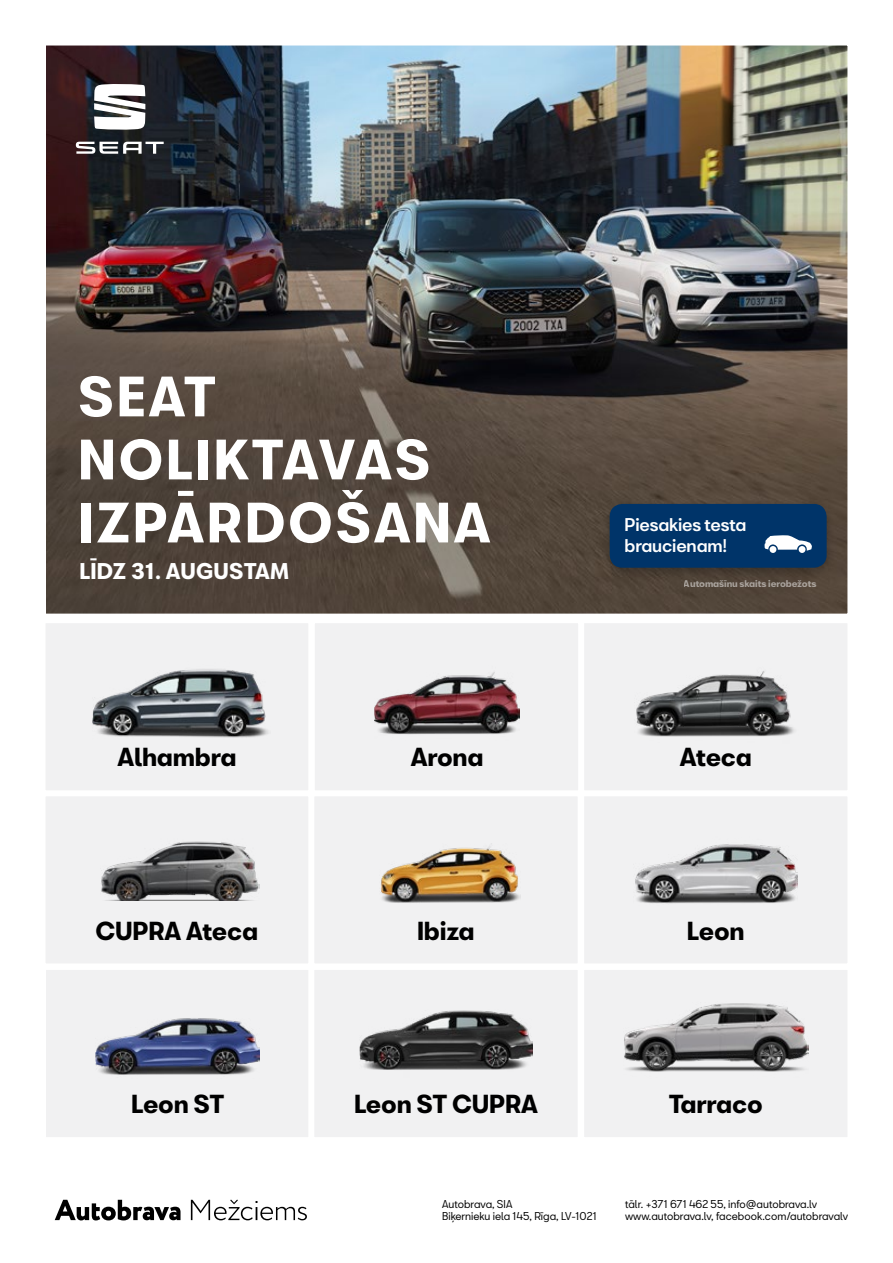
<style>
.page{position:relative;width:893px;height:1263px;background:#fff}
.page>*{position:absolute;margin:0;border:0;box-sizing:border-box;transform-origin:0 0}
.t1{font:52.35px/63px "Seat Bcn Print Bold";letter-spacing:.05em;color:#fff}
.t2{font:24px "Seat Bcn Print Bold";letter-spacing:-.01em;color:#000}
.t3{font:21px "Seat Bcn Print Bold";letter-spacing:.01em;color:#fff}
.t4{font:16.95px/20.4px "Seat Bcn Print Medium";letter-spacing:-.01em;color:#fff}
.t5{font:10.5px/12px "Seat Bcn Print Regular";color:#000}
.t6{font:9px "Seat Bcn Print Bold";letter-spacing:-.01em;color:#fff}
</style>
<div class="page">
<div style="left:43px;top:620px;width:268px;height:173px;background:#f1f1f2;border:3px solid #fff"></div>
<img style="left:92px;top:669px;width:176px;height:69px">
<div style="left:581px;top:620px;width:269px;height:173px;background:#f1f1f2;border:3px solid #fff"></div>
<img style="left:636px;top:671px;width:158px;height:66px">
<div style="left:312px;top:620px;width:269px;height:173px;background:#f1f1f2;border:3px solid #fff"></div>
<img style="left:375px;top:672px;width:144px;height:63px">
<div style="left:43px;top:793px;width:268px;height:173px;background:#f1f1f2;border:3px solid #fff"></div>
<img style="left:101px;top:841px;width:159px;height:60px">
<div style="left:581px;top:793px;width:269px;height:173px;background:#f1f1f2;border:3px solid #fff"></div>
<img style="left:635px;top:844px;width:163px;height:60px">
<div style="left:43px;top:967px;width:268px;height:173px;background:#f1f1f2;border:3px solid #fff"></div>
<img style="left:96px;top:1018px;width:164px;height:57px">
<div style="left:311px;top:793px;width:270px;height:173px;background:#f1f1f2;border:3px solid #fff"></div>
<img style="left:381px;top:843px;width:140px;height:60px">
<div style="left:311px;top:967px;width:270px;height:173px;background:#f1f1f2;border:3px solid #fff"></div>
<img style="left:360px;top:1010px;width:172px;height:60px">
<div style="left:581px;top:967px;width:269px;height:173px;background:#f1f1f2;border:3px solid #fff"></div>
<img style="left:624px;top:1003px;width:184px;height:69px">
<img style="left:47px;top:47px;width:799px;height:566px">
<div style="left:40px;top:40px;width:813px;height:580px;border:6px solid #fff"></div>
<svg style="left:76px;top:84px;width:88px;height:70px"></svg>
<svg style="left:55px;top:1200px;width:126px;height:20px"></svg>
<svg style="left:191px;top:1199px;width:116px;height:21px"></svg>
<div style="left:602px;top:500px;width:233px;height:80px;background:#000;opacity:.25"></div>
<div style="left:610px;top:504px;width:217px;height:64px;background:#003469;border-radius:13px"></div>
<svg style="left:764px;top:535px;width:48px;height:18px"></svg>
<h1 class="t1" style="left:78px;top:367px;width:414px">SEAT<br>NOLIKTAVAS<br>IZPĀRDOŠANA</h1>
<h3 class="t3" style="left:79px;top:560px;width:211px">LĪDZ 31. AUGUSTAM</h3>
<h3 class="t4" style="left:625px;top:515px;width:123px">Piesakies testa braucienam!</h3>
<p class="t6" style="left:684px;top:578px;width:134px">Automašīnu skaits ierobežots</p>
<h2 class="t2" style="left:118px;top:744px;width:121px">Alhambra</h2>
<h2 class="t2" style="left:411px;top:744px;width:74px">Arona</h2>
<h2 class="t2" style="left:680px;top:744px;width:74px">Ateca</h2>
<h2 class="t2" style="left:417px;top:917px;width:59px">Ibiza</h2>
<h2 class="t2" style="left:96px;top:917px;width:164px">CUPRA Ateca</h2>
<h2 class="t2" style="left:687px;top:917px;width:59px">Leon</h2>
<h2 class="t2" style="left:131px;top:1091px;width:95px">Leon ST</h2>
<h2 class="t2" style="left:354px;top:1091px;width:185px">Leon ST CUPRA</h2>
<h2 class="t2" style="left:669px;top:1091px;width:95px">Tarraco</h2>
<p class="t5" style="left:442px;top:1198px;width:156px">Autobrava, SIA<br>Biķernieku iela 145, Rīga, LV-1021</p>
<p class="t5" style="left:625px;top:1198px;width:225px">tālr. +371 671 462 55, info@autobrava.lv www.autobrava.lv, facebook.com/autobravalv</p>
</div>
